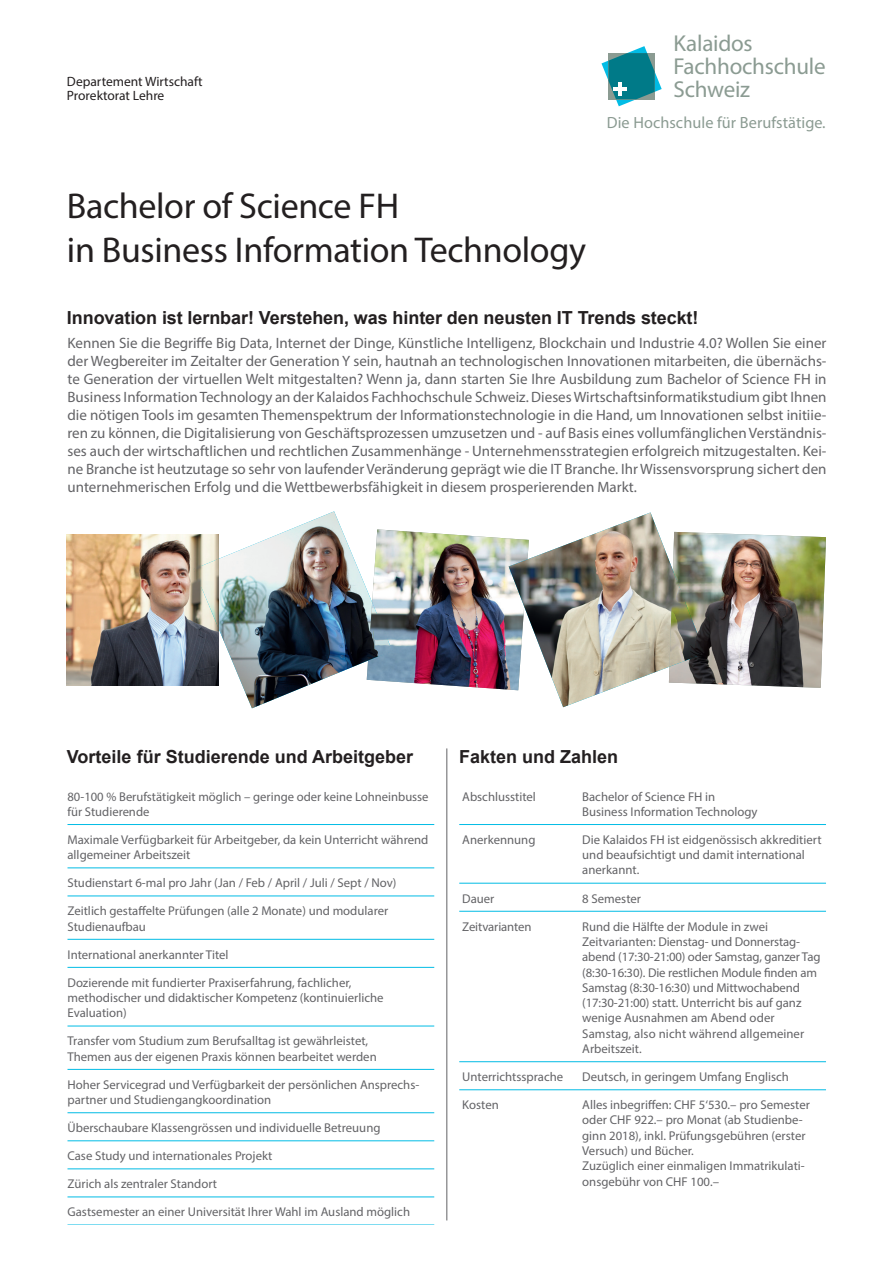
<style>
.page{position:relative;width:893px;height:1263px;background:#fff}
.page>*{position:absolute;margin:0;border:0;box-sizing:border-box;transform-origin:0 0}
.t1{font:36px/43.2px "Myriad Pro";letter-spacing:-.01em;color:#231f20}
.t2{font:23.1px/23.1px "Myriad Pro";letter-spacing:-.01em;color:#8b9b92}
.t3{font:700 18px "Arial";letter-spacing:-.005em;color:#231f20}
.t4{font:16.2px "Myriad Pro";letter-spacing:.005em;color:#8b9b92}
.t5{font:15px/18px "Myriad Pro";color:#636366;text-align:justify}
.t6{font:13.5px/13.5px "Myriad Pro";color:#231f20}
.t7{font:12.75px/15.3px "Myriad Pro";color:#636366}
</style>
<div class="page">
<svg style="left:601px;top:46px;width:61px;height:60px"></svg>
<hr style="left:618px;top:82px;width:4px;height:14px;background:#fff">
<hr style="left:613px;top:87px;width:14px;height:4px;background:#fff">
<img style="left:67px;top:534px;width:127px;height:151px">
<img style="left:194px;top:511px;width:482px;height:197px">
<img style="left:669px;top:532px;width:157px;height:156px">
<hr style="left:459px;top:824px;width:367px;height:1px;background:#02bce5">
<hr style="left:459px;top:883px;width:367px;height:1px;background:#02bce5">
<hr style="left:459px;top:911px;width:367px;height:1px;background:#02bce5">
<hr style="left:459px;top:1061px;width:367px;height:1px;background:#02bce5">
<hr style="left:459px;top:1089px;width:367px;height:1px;background:#02bce5">
<hr style="left:447px;top:748px;width:1px;height:472px;background:#636366">
<hr style="left:68px;top:824px;width:366px;height:1px;background:#02bce5">
<hr style="left:68px;top:868px;width:366px;height:1px;background:#02bce5">
<hr style="left:68px;top:896px;width:366px;height:1px;background:#02bce5">
<hr style="left:68px;top:939px;width:366px;height:1px;background:#02bce5">
<hr style="left:68px;top:967px;width:366px;height:1px;background:#02bce5">
<hr style="left:68px;top:1026px;width:366px;height:1px;background:#02bce5">
<hr style="left:68px;top:1069px;width:366px;height:1px;background:#02bce5">
<hr style="left:68px;top:1112px;width:366px;height:1px;background:#02bce5">
<hr style="left:68px;top:1140px;width:366px;height:1px;background:#02bce5">
<hr style="left:68px;top:1168px;width:366px;height:1px;background:#02bce5">
<hr style="left:68px;top:1197px;width:366px;height:1px;background:#02bce5">
<p class="t6" style="left:67px;top:75px;width:137px">Departement Wirtschaft<br>Prorektorat Lehre</p>
<h2 class="t2" style="left:674px;top:32px;width:154px">Kalaidos<br>Fachhochschule<br>Schweiz</h2>
<p class="t4" style="left:607px;top:112px;width:220px">Die Hochschule für Berufstätige.</p>
<h1 class="t1" style="left:67px;top:184px;width:521px">Bachelor of Science FH<br>in Business Information Technology</h1>
<h3 class="t3" style="left:67px;top:306px;width:633px">Innovation ist lernbar! Verstehen, was hinter den neusten IT Trends steckt!</h3>
<p class="t5" style="left:68px;top:334px;width:761px">Kennen Sie die Begriffe Big Data, Internet der Dinge, Künstliche Intelligenz, Blockchain und Industrie 4.0? Wollen Sie einer der Wegbereiter im Zeitalter der Generation Y sein, hautnah an technologischen Innovationen mitarbeiten, die übernächs&shy;te Generation der virtuellen Welt mitgestalten? Wenn ja, dann starten Sie Ihre Ausbildung zum Bachelor of Science FH in Business Information Technology an der Kalaidos Fachhochschule Schweiz. Dieses Wirtschaftsinformatikstudium gibt Ihnen die nötigen Tools im gesamten Themenspektrum der Informationstechnologie in die Hand, um Innovationen selbst initiie&shy;ren zu können, die Digitalisierung von Geschäftsprozessen umzusetzen und - auf Basis eines vollumfänglichen Verständnis&shy;ses auch der wirtschaftlichen und rechtlichen Zusammenhänge - Unternehmensstrategien erfolgreich mitzugestalten. Kei&shy;ne Branche ist heutzutage so sehr von laufender Veränderung geprägt wie die IT Branche. Ihr Wissensvorsprung sichert den unternehmerischen Erfolg und die Wettbewerbsfähigkeit in diesem prosperierenden Markt.</p>
<h3 class="t3" style="left:67px;top:744px;width:348px">Vorteile für Studierende und Arbeitgeber</h3>
<p class="t7" style="left:68px;top:788px;width:363px">80-100 % Berufstätigkeit möglich – geringe oder keine Lohneinbusse für Studierende</p>
<p class="t7" style="left:68px;top:832px;width:362px">Maximale Verfügbarkeit für Arbeitgeber, da kein Unterricht während allgemeiner Arbeitszeit</p>
<p class="t7" style="left:68px;top:875px;width:331px">Studienstart 6-mal pro Jahr (Jan / Feb / April / Juli / Sept / Nov)</p>
<p class="t7" style="left:68px;top:903px;width:322px">Zeitlich gestaffelte Prüfungen (alle 2 Monate) und modularer<br>Studienaufbau</p>
<p class="t7" style="left:68px;top:940px;width:286px;line-height:28px">International anerkannter Titel<br>Dozierende mit fundierter Praxiserfahrung, fachlicher,</p>
<p class="t7" style="left:68px;top:990px;width:318px">methodischer und didaktischer Kompetenz (kontinuierliche<br>Evaluation)</p>
<p class="t7" style="left:68px;top:1033px;width:311px">Transfer vom Studium zum Berufsalltag ist gewährleistet,<br>Themen aus der eigenen Praxis können bearbeitet werden</p>
<p class="t7" style="left:68px;top:1076px;width:353px">Hoher Servicegrad und Verfügbarkeit der persönlichen Ansprechs&shy;partner und Studiengangkoordination</p>
<p class="t7" style="left:68px;top:1113px;width:315px;line-height:28px">Überschaubare Klassengrössen und individuelle Betreuung<br>Case Study und internationales Projekt</p>
<p class="t7" style="left:68px;top:1176px;width:151px">Zürich als zentraler Standort</p>
<p class="t7" style="left:68px;top:1204px;width:344px">Gastsemester an einer Universität Ihrer Wahl im Ausland möglich</p>
<h3 class="t3" style="left:459px;top:744px;width:161px">Fakten und Zahlen</h3>
<p class="t7" style="left:462px;top:788px;width:75px">Abschlusstitel</p>
<p class="t7" style="left:582px;top:788px;width:177px">Bachelor of Science FH in<br>Business Information Technology</p>
<p class="t7" style="left:462px;top:832px;width:75px">Anerkennung</p>
<p class="t7" style="left:582px;top:832px;width:241px">Die Kalaidos FH ist eidgenössisch akkreditiert und beaufsichtigt und damit international anerkannt.</p>
<p class="t7" style="left:462px;top:890px;width:34px">Dauer</p>
<p class="t7" style="left:582px;top:890px;width:60px">8 Semester</p>
<p class="t7" style="left:462px;top:918px;width:71px">Zeitvarianten</p>
<p class="t7" style="left:582px;top:918px;width:240px">Rund die Hälfte der Module in zwei Zeitvarianten: Dienstag- und Donnerstag&shy;abend (17:30-21:00) oder Samstag, ganzer Tag (8:30-16:30). Die restlichen Module finden am Samstag (8:30-16:30) und Mittwochabend (17:30-21:00) statt. Unterricht bis auf ganz wenige Ausnahmen am Abend oder Samstag, also nicht während allgemeiner Arbeitszeit.</p>
<p class="t7" style="left:462px;top:1069px;width:102px">Unterrichtssprache</p>
<p class="t7" style="left:582px;top:1069px;width:208px">Deutsch, in geringem Umfang Englisch</p>
<p class="t7" style="left:462px;top:1097px;width:38px">Kosten</p>
<p class="t7" style="left:582px;top:1097px;width:229px">Alles inbegriffen: CHF 5‘530.– pro Semester oder CHF 922.– pro Monat (ab Studienbe&shy;ginn 2018), inkl. Prüfungsgebühren (erster Versuch) und Bücher.<br>Zuzüglich einer einmaligen Immatrikulati&shy;onsgebühr von CHF 100.–</p>
</div>
